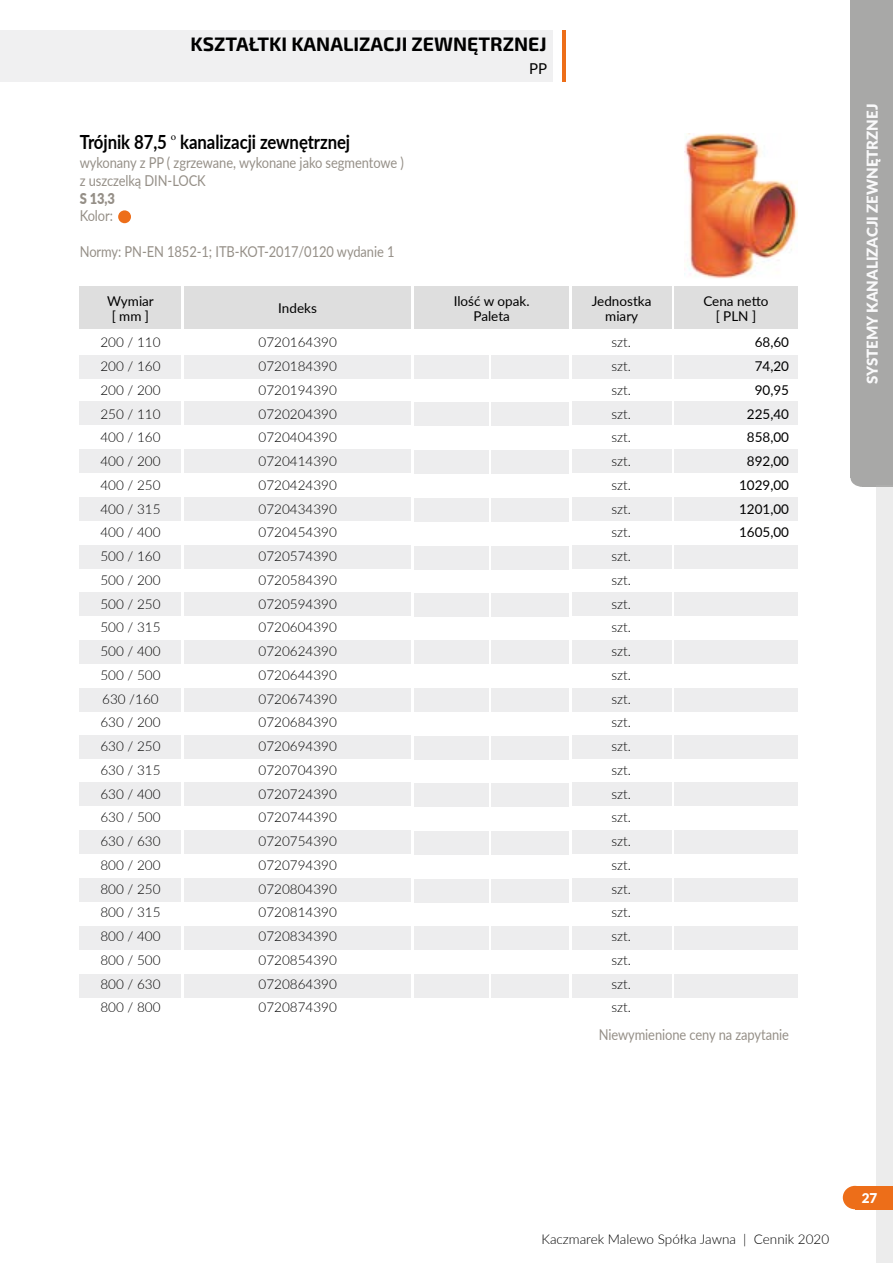
<style>
.page{position:relative;width:893px;height:1263px;background:#fff}
.page>*{position:absolute;margin:0;border:0;box-sizing:border-box;transform-origin:0 0}
.t1{font:700 19.5px "Lato";letter-spacing:-.005em;color:#000;scale:.86 1}
.t2{font:700 19.5px "Exo 2";color:#000}
.t3{font:15px/17.7px "Lato";letter-spacing:-.005em;color:#958f87;scale:.86 1}
.t4{font:900 15px "Lato";color:#f9f9fa}
.t5{font:900 15px "Lato";color:#958f87;scale:.86 1}
.t6{font:15px "Lato";color:#000}
.t7{font:300 13.5px/23.7px "Lato";color:#000;text-align:justify}
.t8{font:13.5px/23.7px "Lato";color:#000;text-align:center}
.t9{font:900 13.5px "Lato";color:#fff}
.t10{font:10.5px "Minion Pro";color:#000}
</style>
<div class="page">
<div style="left:850px;top:0;width:20px;height:477px;background:#a8a8a7"></div>
<div style="left:863px;top:0;width:30px;height:487px;background:#a8a8a7"></div>
<div style="left:851px;top:469px;width:24px;height:18px;background:#a8a8a7;border-radius:50%"></div>
<div style="left:0;top:31px;width:553px;height:51px;background:#f0f0f1"></div>
<div style="left:876px;top:485px;width:17px;height:778px;background:#ececec"></div>
<div style="left:855px;top:1186px;width:38px;height:23px;background:#ed6e19"></div>
<div style="left:843px;top:1186px;width:24px;height:23px;background:#ed6e19;border-radius:50%"></div>
<hr style="left:563px;top:31px;width:3px;height:51px;background:#ed6e19">
<div style="left:414px;top:356px;width:75px;height:23px;background:#ededee"></div>
<div style="left:492px;top:356px;width:77px;height:23px;background:#ededee"></div>
<div style="left:80px;top:355px;width:101px;height:23px;background:#ededee"></div>
<div style="left:184px;top:355px;width:227px;height:23px;background:#ededee"></div>
<div style="left:572px;top:355px;width:100px;height:23px;background:#ededee"></div>
<div style="left:674px;top:355px;width:124px;height:23px;background:#ededee"></div>
<div style="left:414px;top:546px;width:75px;height:23px;background:#ededee"></div>
<div style="left:492px;top:546px;width:77px;height:23px;background:#ededee"></div>
<div style="left:80px;top:545px;width:101px;height:24px;background:#ededee"></div>
<div style="left:184px;top:545px;width:227px;height:24px;background:#ededee"></div>
<div style="left:572px;top:545px;width:100px;height:24px;background:#ededee"></div>
<div style="left:674px;top:545px;width:124px;height:24px;background:#ededee"></div>
<div style="left:414px;top:736px;width:75px;height:24px;background:#ededee"></div>
<div style="left:492px;top:736px;width:77px;height:24px;background:#ededee"></div>
<div style="left:80px;top:736px;width:101px;height:23px;background:#ededee"></div>
<div style="left:184px;top:736px;width:227px;height:23px;background:#ededee"></div>
<div style="left:572px;top:736px;width:100px;height:23px;background:#ededee"></div>
<div style="left:674px;top:736px;width:124px;height:23px;background:#ededee"></div>
<div style="left:414px;top:402px;width:75px;height:24px;background:#ededee"></div>
<div style="left:492px;top:402px;width:77px;height:24px;background:#ededee"></div>
<div style="left:80px;top:402px;width:101px;height:23px;background:#ededee"></div>
<div style="left:184px;top:402px;width:227px;height:23px;background:#ededee"></div>
<div style="left:572px;top:402px;width:100px;height:23px;background:#ededee"></div>
<div style="left:674px;top:402px;width:124px;height:23px;background:#ededee"></div>
<div style="left:414px;top:593px;width:75px;height:23px;background:#ededee"></div>
<div style="left:492px;top:593px;width:77px;height:23px;background:#ededee"></div>
<div style="left:80px;top:592px;width:101px;height:23px;background:#ededee"></div>
<div style="left:184px;top:592px;width:227px;height:23px;background:#ededee"></div>
<div style="left:572px;top:592px;width:100px;height:23px;background:#ededee"></div>
<div style="left:674px;top:592px;width:124px;height:23px;background:#ededee"></div>
<div style="left:414px;top:783px;width:75px;height:23px;background:#ededee"></div>
<div style="left:492px;top:783px;width:77px;height:23px;background:#ededee"></div>
<div style="left:80px;top:782px;width:101px;height:24px;background:#ededee"></div>
<div style="left:184px;top:782px;width:227px;height:24px;background:#ededee"></div>
<div style="left:572px;top:782px;width:100px;height:24px;background:#ededee"></div>
<div style="left:674px;top:782px;width:124px;height:24px;background:#ededee"></div>
<div style="left:414px;top:450px;width:75px;height:24px;background:#ededee"></div>
<div style="left:492px;top:450px;width:77px;height:24px;background:#ededee"></div>
<div style="left:80px;top:450px;width:101px;height:23px;background:#ededee"></div>
<div style="left:184px;top:450px;width:227px;height:23px;background:#ededee"></div>
<div style="left:572px;top:450px;width:100px;height:23px;background:#ededee"></div>
<div style="left:674px;top:450px;width:124px;height:23px;background:#ededee"></div>
<div style="left:414px;top:641px;width:75px;height:23px;background:#ededee"></div>
<div style="left:492px;top:641px;width:77px;height:23px;background:#ededee"></div>
<div style="left:80px;top:640px;width:101px;height:23px;background:#ededee"></div>
<div style="left:184px;top:640px;width:227px;height:23px;background:#ededee"></div>
<div style="left:572px;top:640px;width:100px;height:23px;background:#ededee"></div>
<div style="left:674px;top:640px;width:124px;height:23px;background:#ededee"></div>
<div style="left:414px;top:831px;width:75px;height:23px;background:#ededee"></div>
<div style="left:492px;top:831px;width:77px;height:23px;background:#ededee"></div>
<div style="left:80px;top:830px;width:101px;height:24px;background:#ededee"></div>
<div style="left:184px;top:830px;width:227px;height:24px;background:#ededee"></div>
<div style="left:572px;top:830px;width:100px;height:24px;background:#ededee"></div>
<div style="left:674px;top:830px;width:124px;height:24px;background:#ededee"></div>
<div style="left:414px;top:927px;width:75px;height:23px;background:#ededee"></div>
<div style="left:492px;top:927px;width:77px;height:23px;background:#ededee"></div>
<div style="left:80px;top:926px;width:101px;height:23px;background:#ededee"></div>
<div style="left:184px;top:926px;width:227px;height:23px;background:#ededee"></div>
<div style="left:572px;top:926px;width:100px;height:23px;background:#ededee"></div>
<div style="left:674px;top:926px;width:124px;height:23px;background:#ededee"></div>
<div style="left:414px;top:498px;width:75px;height:24px;background:#ededee"></div>
<div style="left:492px;top:498px;width:77px;height:24px;background:#ededee"></div>
<div style="left:80px;top:497px;width:101px;height:24px;background:#ededee"></div>
<div style="left:184px;top:497px;width:227px;height:24px;background:#ededee"></div>
<div style="left:572px;top:497px;width:100px;height:24px;background:#ededee"></div>
<div style="left:674px;top:497px;width:124px;height:24px;background:#ededee"></div>
<div style="left:414px;top:688px;width:75px;height:24px;background:#ededee"></div>
<div style="left:492px;top:688px;width:77px;height:24px;background:#ededee"></div>
<div style="left:80px;top:688px;width:101px;height:23px;background:#ededee"></div>
<div style="left:184px;top:688px;width:227px;height:23px;background:#ededee"></div>
<div style="left:572px;top:688px;width:100px;height:23px;background:#ededee"></div>
<div style="left:674px;top:688px;width:124px;height:23px;background:#ededee"></div>
<div style="left:414px;top:879px;width:75px;height:23px;background:#ededee"></div>
<div style="left:492px;top:879px;width:77px;height:23px;background:#ededee"></div>
<div style="left:80px;top:878px;width:101px;height:23px;background:#ededee"></div>
<div style="left:184px;top:878px;width:227px;height:23px;background:#ededee"></div>
<div style="left:572px;top:878px;width:100px;height:23px;background:#ededee"></div>
<div style="left:674px;top:878px;width:124px;height:23px;background:#ededee"></div>
<div style="left:414px;top:974px;width:75px;height:24px;background:#ededee"></div>
<div style="left:492px;top:974px;width:77px;height:24px;background:#ededee"></div>
<div style="left:80px;top:974px;width:101px;height:23px;background:#ededee"></div>
<div style="left:184px;top:974px;width:227px;height:23px;background:#ededee"></div>
<div style="left:572px;top:974px;width:100px;height:23px;background:#ededee"></div>
<div style="left:674px;top:974px;width:124px;height:23px;background:#ededee"></div>
<div style="left:119px;top:211px;width:11px;height:11px;background:#ed6e19;border-radius:50%"></div>
<div style="left:118px;top:210px;width:13px;height:13px;border:2px solid #ed6e19;border-radius:50%"></div>
<div style="left:80px;top:287px;width:101px;height:42px;background:#dedede"></div>
<div style="left:184px;top:287px;width:227px;height:42px;background:#dedede"></div>
<div style="left:414px;top:287px;width:155px;height:42px;background:#dedede"></div>
<div style="left:572px;top:287px;width:100px;height:42px;background:#dedede"></div>
<div style="left:674px;top:287px;width:124px;height:42px;background:#dedede"></div>
<img style="left:684px;top:133px;width:114px;height:146px">
<h1 class="t2" style="left:190px;top:33px;width:358px">KSZTAŁTKI KANALIZACJI ZEWNĘTRZNEJ</h1>
<p class="t6" style="left:529px;top:58px;width:19px">PP</p>
<h1 class="t1" style="left:80px;top:128px;width:103px">Trójnik 87,5</h1>
<p class="t10" style="left:171px;top:130px;width:7px">o</p>
<h1 class="t1" style="left:180px;top:128px;width:199px">kanalizacji zewnętrznej</h1>
<p class="t3" style="left:80px;top:153px;width:378px">wykonany z PP ( zgrzewane, wykonane jako segmentowe ) z uszczelką DIN-LOCK</p>
<p class="t5" style="left:80px;top:187px;width:43px">S 13,3</p>
<p class="t3" style="left:80px;top:206px;width:40px">Kolor:</p>
<p class="t3" style="left:80px;top:242px;width:368px">Normy: PN-EN 1852-1; ITB-KOT-2017/0120 wydanie 1</p>
<p class="t8" style="left:107px;top:293px;width:48px;line-height:15px">Wymiar [ mm ]</p>
<p class="t8" style="left:278px;top:296px;width:40px">Indeks</p>
<p class="t8" style="left:454px;top:293px;width:77px;line-height:15px">Ilość w opak.<br>Paleta</p>
<p class="t8" style="left:592px;top:293px;width:61px;line-height:15px">Jednostka miary</p>
<p class="t8" style="left:703px;top:293px;width:67px;line-height:15px">Cena netto [ PLN ]</p>
<p class="t7" style="left:611px;top:330px;width:21px">szt. szt. szt. szt. szt. szt. szt. szt. szt. szt. szt. szt. szt. szt. szt. szt. szt. szt. szt. szt. szt. szt. szt. szt. szt. szt. szt. szt. szt.</p>
<p class="t8" style="left:739px;top:330px;width:52px;text-align:right">68,60<br>74,20<br>90,95<br>225,40<br>858,00<br>892,00<br>1029,00<br>1201,00<br>1605,00</p>
<p class="t7" style="left:100px;top:330px;width:62px;text-align:left">200 / 110<br>200 / 160<br>200 / 200<br>250 / 110<br>400 / 160<br>400 / 200<br>400 / 250<br>400 / 315<br>400 / 400<br>500 / 160<br>500 / 200<br>500 / 250<br>500 / 315<br>500 / 400<br>500 / 500<br>630 /160<br>630 / 200<br>630 / 250<br>630 / 315<br>630 / 400<br>630 / 500<br>630 / 630<br>800 / 200<br>800 / 250<br>800 / 315<br>800 / 400<br>800 / 500<br>800 / 630<br>800 / 800</p>
<p class="t7" style="left:259px;top:330px;width:80px">0720164390<br>0720184390<br>0720194390<br>0720204390<br>0720404390<br>0720414390<br>0720424390<br>0720434390<br>0720454390<br>0720574390<br>0720584390<br>0720594390<br>0720604390<br>0720624390<br>0720644390<br>0720674390<br>0720684390<br>0720694390<br>0720704390<br>0720724390<br>0720744390<br>0720754390<br>0720794390<br>0720804390<br>0720814390<br>0720834390<br>0720854390<br>0720864390<br>0720874390</p>
<p class="t3" style="left:599px;top:1025px;width:223px">Niewymienione ceny na zapytanie</p>
<p class="t4" style="left:861px;top:384px;width:281px;rotate:-90deg">SYSTEMY KANALIZACJI ZEWNĘTRZNEJ</p>
<p class="t7" style="left:541px;top:1226px;width:289px">Kaczmarek Malewo Spółka Jawna | Cennik 2020</p>
<p class="t9" style="left:862px;top:1188px;width:17px">27</p>
</div>
